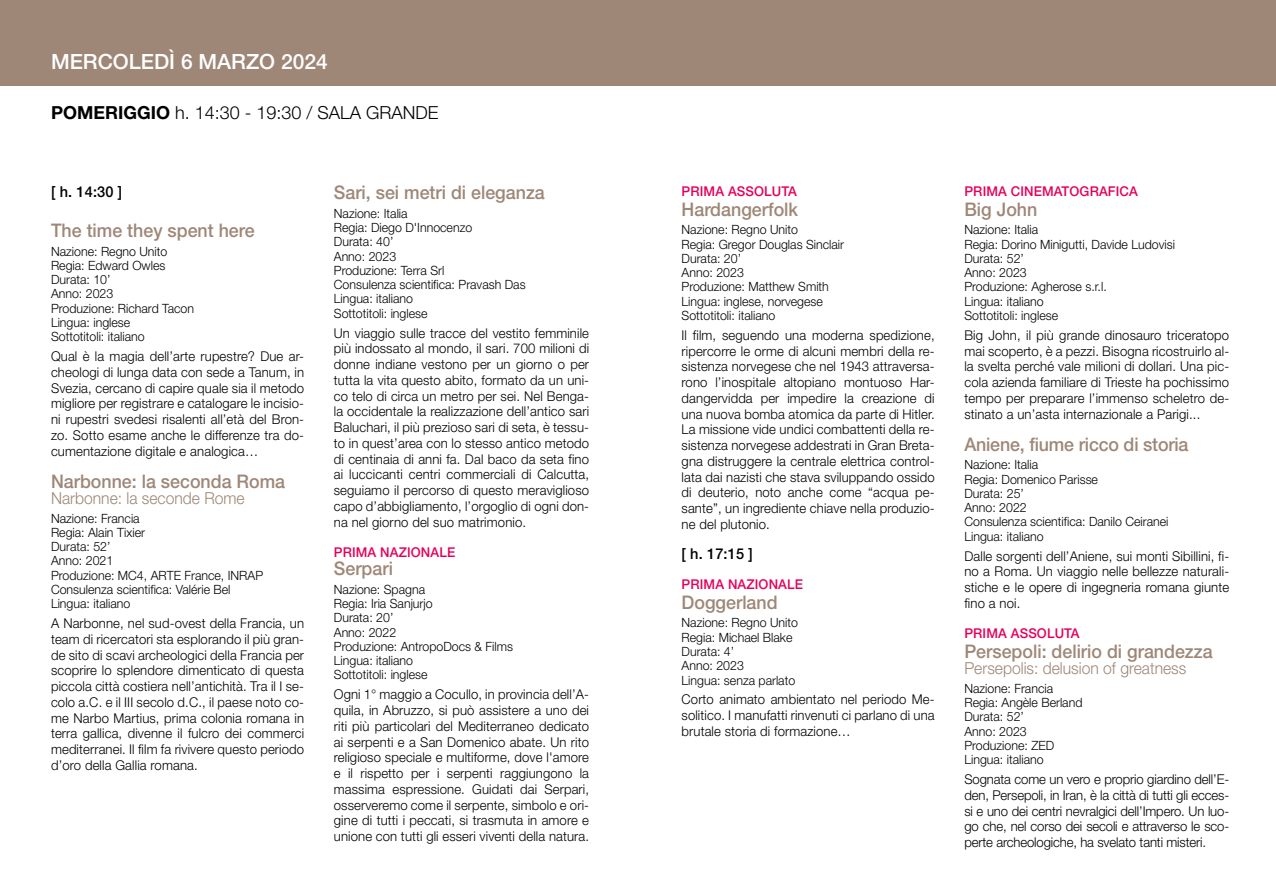
<style>
.page{position:relative;width:1276px;height:893px;background:#fff}
.page>*{position:absolute;margin:0;border:0;box-sizing:border-box;transform-origin:0 0}
.t1{font:500 21px "Helvetica Neue LT Std";color:#fff}
.t2{font:500 18.75px "Helvetica Neue LT Std";color:#9e8777;scale:.95 1}
.t3{font:300 18px "Helvetica Neue LT Std";color:#000}
.t4{font:300 16.5px "Helvetica Neue LT Std";color:#9e8777;scale:.95 1}
.t5{font:500 15px "Helvetica Neue LT Std";letter-spacing:.01em;color:#000}
.t6{font:300 13.5px/15.8px "Helvetica Neue LT Std";letter-spacing:.01em;color:#000;text-align:justify}
.t7{font:500 13.5px "Helvetica Neue LT Std";letter-spacing:.01em;color:#e6005b}
.t8{font:300 12.75px/14.2px "Helvetica Neue LT Std";color:#000}
.s1{font-weight:700}
</style>
<div class="page">
<div style="left:0;top:0;width:1276px;height:85px;background:#9e8777"></div>
<h1 class="t1" style="left:51px;top:49px;width:278px">MERCOLEDÌ 6 MARZO 2024</h1>
<h3 class="t3" style="left:51px;top:102px;width:389px"><span class="s1">POMERIGGIO</span> h. 14:30 - 19:30 / SALA GRANDE</h3>
<p class="t5" style="left:51px;top:182px;width:73px">[ h. 14:30 ]</p>
<h2 class="t2" style="left:51px;top:219px;width:216px">The time they spent here</h2>
<p class="t8" style="left:51px;top:244px;width:144px">Nazione: Regno Unito<br>Regia: Edward Owles<br>Durata: 10’<br>Anno: 2023<br>Produzione: Richard Tacon<br>Lingua: inglese<br>Sottotitoli: italiano</p>
<p class="t6" style="left:51px;top:348px;width:255px">Qual è la magia dell’arte rupestre? Due ar&shy;cheologi di lunga data con sede a Tanum, in Svezia, cercano di capire quale sia il metodo migliore per registrare e catalogare le incisio&shy;ni rupestri svedesi risalenti all’età del Bron&shy;zo. Sotto esame anche le differenze tra do&shy;cumentazione digitale e analogica…</p>
<h2 class="t2" style="left:51px;top:470px;width:248px">Narbonne: la seconda Roma</h2>
<p class="t4" style="left:51px;top:488px;width:205px">Narbonne: la seconde Rome</p>
<p class="t8" style="left:51px;top:511px;width:214px">Nazione: Francia<br>Regia: Alain Tixier<br>Durata: 52’<br>Anno: 2021<br>Produzione: MC4, ARTE France, INRAP<br>Consulenza scientifica: Valérie Bel<br>Lingua: italiano</p>
<p class="t6" style="left:51px;top:615px;width:255px">A Narbonne, nel sud-ovest della Francia, un team di ricercatori sta esplorando il più gran&shy;de sito di scavi archeologici della Francia per scoprire lo splendore dimenticato di questa piccola città costiera nell’antichità. Tra il I se&shy;colo a.C. e il III secolo d.C., il paese noto co&shy;me Narbo Martius, prima colonia romana in terra gallica, divenne il fulcro dei commerci mediterranei. Il film fa rivivere questo periodo d’oro della Gallia romana.</p>
<h2 class="t2" style="left:334px;top:182px;width:223px">Sari, sei metri di eleganza</h2>
<p class="t8" style="left:334px;top:206px;width:193px">Nazione: Italia<br>Regia: Diego D'Innocenzo<br>Durata: 40’<br>Anno: 2023<br>Produzione: Terra Srl<br>Consulenza scientifica: Pravash Das<br>Lingua: italiano<br>Sottotitoli: inglese</p>
<p class="t6" style="left:334px;top:325px;width:257px">Un viaggio sulle tracce del vestito femminile più indossato al mondo, il sari. 700 milioni di donne indiane vestono per un giorno o per tutta la vita questo abito, formato da un uni&shy;co telo di circa un metro per sei. Nel Benga&shy;la occidentale la realizzazione dell’antico sari Baluchari, il più prezioso sari di seta, è tessu&shy;to in quest’area con lo stesso antico metodo di centinaia di anni fa. Dal baco da seta fino ai luccicanti centri commerciali di Calcutta, seguiamo il percorso di questo meraviglioso capo d’abbigliamento, l’orgoglio di ogni don&shy;na nel giorno del suo matrimonio.</p>
<p class="t7" style="left:334px;top:544px;width:123px">PRIMA NAZIONALE</p>
<h2 class="t2" style="left:334px;top:557px;width:64px">Serpari</h2>
<p class="t8" style="left:334px;top:582px;width:181px">Nazione: Spagna<br>Regia: Iria Sanjurjo<br>Durata: 20’<br>Anno: 2022<br>Produzione: AntropoDocs &amp; Films<br>Lingua: italiano<br>Sottotitoli: inglese</p>
<p class="t6" style="left:334px;top:686px;width:257px">Ogni 1° maggio a Cocullo, in provincia dell’A&shy;quila, in Abruzzo, si può assistere a uno dei riti più particolari del Mediterraneo dedicato ai serpenti e a San Domenico abate. Un rito religioso speciale e multiforme, dove l'amore e il rispetto per i serpenti raggiungono la massima espressione. Guidati dai Serpari, osserveremo come il serpente, simbolo e ori&shy;gine di tutti i peccati, si trasmuta in amore e unione con tutti gli esseri viventi della natura.</p>
<p class="t7" style="left:681px;top:183px;width:117px">PRIMA ASSOLUTA</p>
<h2 class="t2" style="left:681px;top:198px;width:124px">Hardangerfolk</h2>
<p class="t8" style="left:681px;top:222px;width:164px">Nazione: Regno Unito<br>Regia: Gregor Douglas Sinclair<br>Durata: 20’<br>Anno: 2023<br>Produzione: Matthew Smith<br>Lingua: inglese, norvegese<br>Sottotitoli: italiano</p>
<p class="t6" style="left:681px;top:327px;width:255px">Il film, seguendo una moderna spedizione, ripercorre le orme di alcuni membri della re&shy;sistenza norvegese che nel 1943 attraversa&shy;rono l’inospitale altopiano montuoso Har&shy;dangervidda per impedire la creazione di una nuova bomba atomica da parte di Hitler.<br>La missione vide undici combattenti della re&shy;sistenza norvegese addestrati in Gran Breta&shy;gna distruggere la centrale elettrica control&shy;lata dai nazisti che stava sviluppando ossido di deuterio, noto anche come “acqua pe&shy;sante”, un ingrediente chiave nella produzio&shy;ne del plutonio.</p>
<p class="t5" style="left:681px;top:545px;width:73px">[ h. 17:15 ]</p>
<p class="t7" style="left:681px;top:576px;width:123px">PRIMA NAZIONALE</p>
<h2 class="t2" style="left:681px;top:591px;width:103px">Doggerland</h2>
<p class="t8" style="left:681px;top:615px;width:118px">Nazione: Regno Unito<br>Regia: Michael Blake<br>Durata: 4’<br>Anno: 2023<br>Lingua: senza parlato</p>
<p class="t6" style="left:681px;top:691px;width:254px">Corto animato ambientato nel periodo Me&shy;solitico. I manufatti rinvenuti ci parlano di una brutale storia di formazione…</p>
<p class="t7" style="left:964px;top:183px;width:175px">PRIMA CINEMATOGRAFICA</p>
<h2 class="t2" style="left:964px;top:198px;width:78px">Big John</h2>
<p class="t8" style="left:964px;top:222px;width:212px">Nazione: Italia<br>Regia: Dorino Minigutti, Davide Ludovisi<br>Durata: 52’<br>Anno: 2023<br>Produzione: Agherose s.r.l.<br>Lingua: italiano<br>Sottotitoli: inglese</p>
<p class="t6" style="left:964px;top:327px;width:266px">Big John, il più grande dinosauro triceratopo mai scoperto, è a pezzi. Bisogna ricostruirlo al&shy;la svelta perché vale milioni di dollari. Una pic&shy;cola azienda familiare di Trieste ha pochissimo tempo per preparare l’immenso scheletro de&shy;stinato a un’asta internazionale a Parigi...</p>
<h2 class="t2" style="left:964px;top:433px;width:237px">Aniene, fiume ricco di storia</h2>
<p class="t8" style="left:964px;top:457px;width:206px">Nazione: Italia<br>Regia: Domenico Parisse<br>Durata: 25’<br>Anno: 2022<br>Consulenza scientifica: Danilo Ceiranei<br>Lingua: italiano</p>
<p class="t6" style="left:964px;top:548px;width:266px">Dalle sorgenti dell’Aniene, sui monti Sibillini, fi&shy;no a Roma. Un viaggio nelle bellezze naturali&shy;stiche e le opere di ingegneria romana giunte fino a noi.</p>
<p class="t7" style="left:964px;top:625px;width:117px">PRIMA ASSOLUTA</p>
<h2 class="t2" style="left:964px;top:640px;width:263px">Persepoli: delirio di grandezza</h2>
<p class="t4" style="left:964px;top:658px;width:235px">Persepolis: delusion of greatness</p>
<p class="t8" style="left:964px;top:681px;width:120px">Nazione: Francia<br>Regia: Angèle Berland<br>Durata: 52’<br>Anno: 2023<br>Produzione: ZED<br>Lingua: italiano</p>
<p class="t6" style="left:964px;top:771px;width:266px">Sognata come un vero e proprio giardino dell’E&shy;den, Persepoli, in Iran, è la città di tutti gli ecces&shy;si e uno dei centri nevralgici dell’Impero. Un luo&shy;go che, nel corso dei secoli e attraverso le sco&shy;perte archeologiche, ha svelato tanti misteri.</p>
</div>
